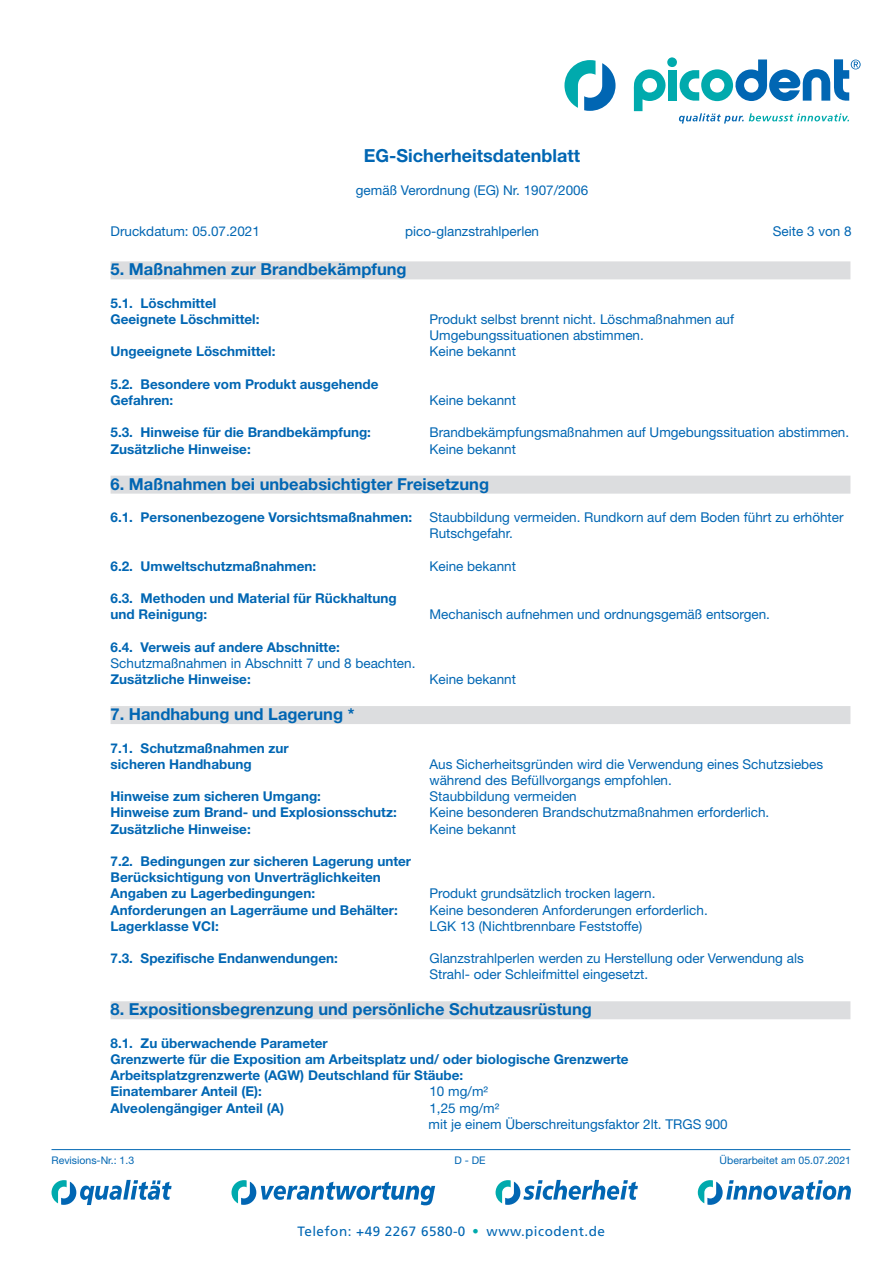
<style>
.page{position:relative;width:893px;height:1263px;background:#fff}
.page>*{position:absolute;margin:0;border:0;box-sizing:border-box;transform-origin:0 0}
.t1{font:39px "Frutiger LT Std";color:#00aaad}
.t2{font:700 18px "Helvetica Neue LT Std";color:#0166b3}
.t3{font:700 16.5px "Helvetica Neue LT Std";color:#0166b3}
.t4{font:13.5px/16.2px "Helvetica Neue LT Std";color:#0166b3}
.t5{font:700 13.5px/16.2px "Helvetica Neue LT Std";color:#0166b3}
.t6{font:13.5px "Frutiger LT Std";letter-spacing:.035em;color:#0166b3}
.t7{font:10.5px "Helvetica Neue LT Std";color:#0166b3}
</style>
<div class="page">
<svg style="left:52px;top:1180px;width:120px;height:25px"></svg>
<svg style="left:496px;top:1180px;width:142px;height:25px"></svg>
<svg style="left:698px;top:1180px;width:153px;height:25px"></svg>
<svg style="left:231px;top:1180px;width:204px;height:25px"></svg>
<svg style="left:634px;top:69px;width:32px;height:42px"></svg>
<div style="left:668px;top:70px;width:9px;height:31px;background:#00aaad"></div>
<div style="left:667px;top:57px;width:10px;height:10px;background:#00aaad;border-radius:50%"></div>
<svg style="left:564px;top:60px;width:51px;height:51px"></svg>
<svg style="left:679px;top:113px;width:170px;height:11px"></svg>
<svg style="left:680px;top:59px;width:181px;height:42px"></svg>
<hr style="left:52px;top:1149px;width:798px;height:1px;background:#0166b3">
<div style="left:111px;top:261px;width:739px;height:18px;background:#dcdddf"></div>
<div style="left:111px;top:476px;width:739px;height:18px;background:#dcdddf"></div>
<div style="left:111px;top:706px;width:739px;height:18px;background:#dcdddf"></div>
<div style="left:111px;top:1001px;width:739px;height:18px;background:#dcdddf"></div>
<h2 class="t2" style="left:364px;top:144px;width:218px">EG-Sicherheitsdatenblatt</h2>
<p class="t4" style="left:356px;top:182px;width:234px">gemäß Verordnung (EG) Nr. 1907/2006</p>
<p class="t4" style="left:111px;top:223px;width:151px">Druckdatum: 05.07.2021</p>
<p class="t4" style="left:405px;top:223px;width:135px">pico-glanzstrahlperlen</p>
<p class="t4" style="left:773px;top:223px;width:80px">Seite 3 von 8</p>
<p class="t3" style="left:111px;top:259px;width:298px">5. Maßnahmen zur Brandbekämpfung</p>
<p class="t5" style="left:111px;top:295px;width:150px">5.1. Löschmittel<br>Geeignete Löschmittel:</p>
<p class="t4" style="left:429px;top:311px;width:306px">Produkt selbst brennt nicht. Löschmaßnahmen auf<br>Umgebungssituationen abstimmen.</p>
<p class="t5" style="left:111px;top:343px;width:166px">Ungeeignete Löschmittel:</p>
<p class="t4" style="left:429px;top:343px;width:88px">Keine bekannt</p>
<p class="t5" style="left:111px;top:376px;width:270px">5.2. Besondere vom Produkt ausgehende<br>Gefahren:</p>
<p class="t4" style="left:429px;top:392px;width:88px">Keine bekannt</p>
<p class="t5" style="left:111px;top:424px;width:262px">5.3. Hinweise für die Brandbekämpfung:</p>
<p class="t4" style="left:429px;top:424px;width:421px">Brandbekämpfungsmaßnahmen auf Umgebungssituation abstimmen.</p>
<p class="t5" style="left:111px;top:440px;width:142px">Zusätzliche Hinweise:</p>
<p class="t4" style="left:429px;top:441px;width:88px">Keine bekannt</p>
<p class="t3" style="left:111px;top:474px;width:380px">6. Maßnahmen bei unbeabsichtigter Freisetzung</p>
<p class="t5" style="left:111px;top:509px;width:303px">6.1. Personenbezogene Vorsichtsmaßnahmen:</p>
<p class="t4" style="left:429px;top:509px;width:416px">Staubbildung vermeiden. Rundkorn auf dem Boden führt zu erhöhter<br>Rutschgefahr.</p>
<p class="t5" style="left:111px;top:557px;width:207px">6.2. Umweltschutzmaßnahmen:</p>
<p class="t4" style="left:429px;top:558px;width:88px">Keine bekannt</p>
<p class="t5" style="left:111px;top:590px;width:288px">6.3. Methoden und Material für Rückhaltung und Reinigung:</p>
<p class="t4" style="left:429px;top:606px;width:342px">Mechanisch aufnehmen und ordnungsgemäß entsorgen.</p>
<p class="t5" style="left:111px;top:638px;width:231px">6.4. Verweis auf andere Abschnitte:</p>
<p class="t4" style="left:111px;top:655px;width:306px">Schutzmaßnahmen in Abschnitt 7 und 8 beachten.</p>
<p class="t5" style="left:111px;top:671px;width:142px">Zusätzliche Hinweise:</p>
<p class="t4" style="left:429px;top:671px;width:88px">Keine bekannt</p>
<p class="t3" style="left:111px;top:704px;width:245px">7. Handhabung und Lagerung *</p>
<p class="t5" style="left:111px;top:739px;width:180px">7.1. Schutzmaßnahmen zur sicheren Handhabung</p>
<p class="t4" style="left:429px;top:756px;width:395px">Aus Sicherheitsgründen wird die Verwendung eines Schutzsiebes während des Befüllvorgangs empfohlen.</p>
<p class="t5" style="left:111px;top:788px;width:212px">Hinweise zum sicheren Umgang:</p>
<p class="t4" style="left:429px;top:788px;width:149px">Staubbildung vermeiden</p>
<p class="t5" style="left:111px;top:804px;width:288px">Hinweise zum Brand- und Explosionsschutz:</p>
<p class="t4" style="left:429px;top:804px;width:341px">Keine besonderen Brandschutzmaßnahmen erforderlich.</p>
<p class="t5" style="left:111px;top:820px;width:142px">Zusätzliche Hinweise:</p>
<p class="t4" style="left:429px;top:820px;width:88px">Keine bekannt</p>
<p class="t5" style="left:111px;top:853px;width:302px">7.2. Bedingungen zur sicheren Lagerung unter<br>Berücksichtigung von Unverträglichkeiten<br>Angaben zu Lagerbedingungen:</p>
<p class="t4" style="left:429px;top:885px;width:228px">Produkt grundsätzlich trocken lagern.</p>
<p class="t5" style="left:111px;top:901px;width:289px">Anforderungen an Lagerräume und Behälter:</p>
<p class="t4" style="left:429px;top:901px;width:280px">Keine besonderen Anforderungen erforderlich.</p>
<p class="t5" style="left:111px;top:917px;width:110px">Lagerklasse VCI:</p>
<p class="t4" style="left:429px;top:918px;width:214px">LGK 13 (Nichtbrennbare Feststoffe)</p>
<p class="t5" style="left:111px;top:950px;width:229px">7.3. Spezifische Endanwendungen:</p>
<p class="t4" style="left:429px;top:950px;width:376px">Glanzstrahlperlen werden zu Herstellung oder Verwendung als<br>Strahl- oder Schleifmittel eingesetzt.</p>
<p class="t3" style="left:111px;top:999px;width:483px">8. Expositionsbegrenzung und persönliche Schutzausrüstung</p>
<p class="t5" style="left:111px;top:1034px;width:519px">8.1. Zu überwachende Parameter<br>Grenzwerte für die Exposition am Arbeitsplatz und/ oder biologische Grenzwerte Arbeitsplatzgrenzwerte (AGW) Deutschland für Stäube:<br>Einatembarer Anteil (E):</p>
<p class="t4" style="left:429px;top:1083px;width:60px">10 mg/m²</p>
<p class="t5" style="left:111px;top:1099px;width:175px">Alveolengängiger Anteil (A)</p>
<p class="t4" style="left:429px;top:1099px;width:301px">1,25 mg/m²<br>mit je einem Überschreitungsfaktor 2lt. TRGS 900</p>
<p class="t7" style="left:52px;top:1154px;width:84px">Revisions-Nr.: 1.3</p>
<p class="t7" style="left:454px;top:1154px;width:33px">D - DE</p>
<p class="t7" style="left:720px;top:1154px;width:133px">Überarbeitet am 05.07.2021</p>
<p class="t6" style="left:297px;top:1223px;width:170px">Telefon: +49 2267 6580-0</p>
<h1 class="t1" style="left:470px;top:1206px;width:12px">·</h1>
<p class="t6" style="left:487px;top:1223px;width:120px">www.picodent.de</p>
</div>
